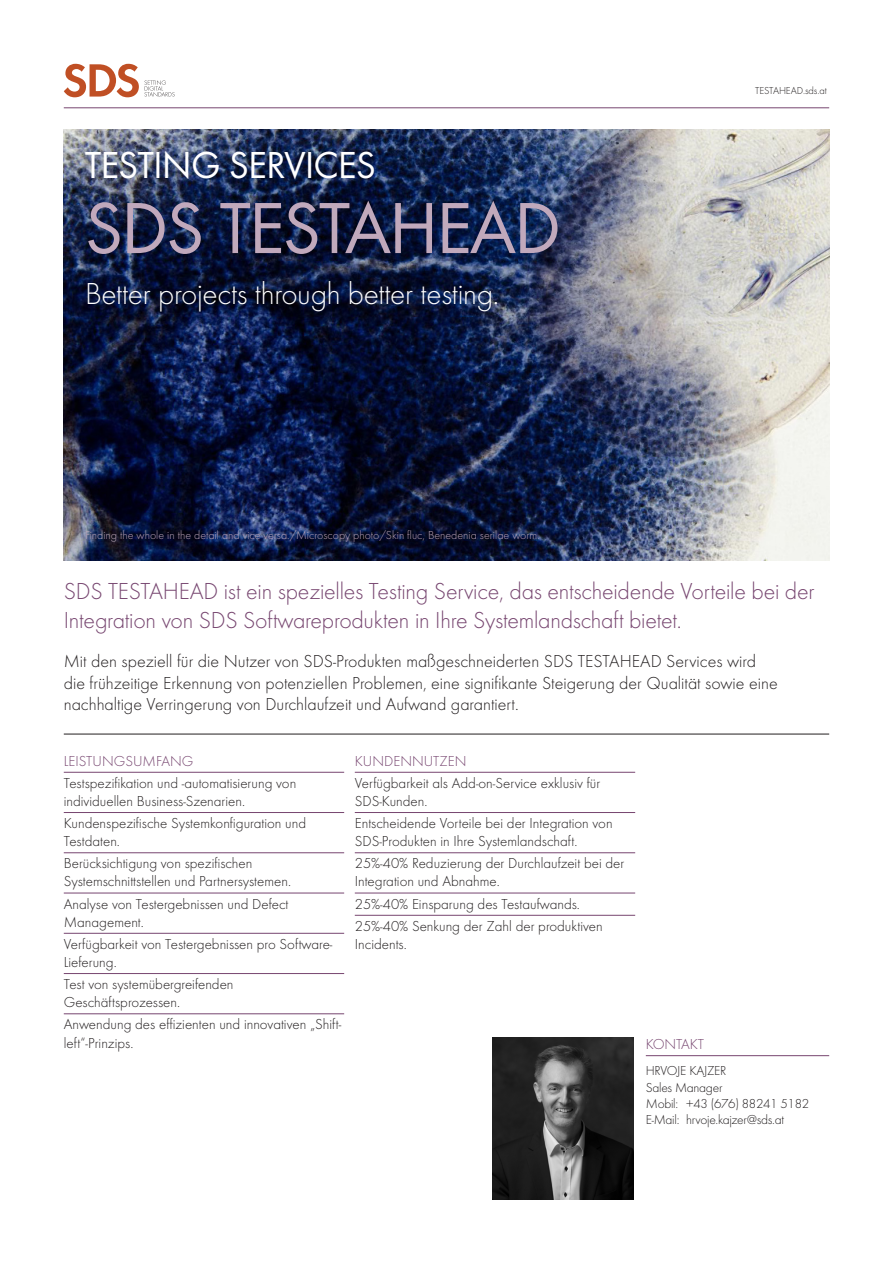
<style>
.page{position:relative;width:893px;height:1263px;background:#fff}
.page>*{position:absolute;margin:0;border:0;box-sizing:border-box;transform-origin:0 0}
.t1{font:75px "Futura Boo";letter-spacing:-.02em;color:#c1a9bc}
.t2{font:39px "Futura Boo";letter-spacing:-.01em;color:#fff}
.t3{font:300 31.5px "Futura";letter-spacing:-.01em;color:#fff}
.t4{font:300 24px/28.8px "Futura";letter-spacing:-.01em;color:#774670}
.t5{font:300 18px/21.6px "Futura";color:#231f20}
.t6{font:300 15px/18px "Futura";color:#231f20}
.t7{font:300 15px "Futura";color:#774670}
.t8{font:300 15px "Futura";letter-spacing:-.02em;color:#774670}
.t9{font:300 13.5px/16.2px "Futura";letter-spacing:-.02em;color:#231f20}
.t10{font:300 12px "Futura";color:#c1a9bc}
.t11{font:300 10.5px "Futura";letter-spacing:-.01em;color:#231f20}
</style>
<div class="page">
<img style="left:64px;top:129px;width:765px;height:431px">
<hr style="left:64px;top:772px;width:280px;height:1px;background:#774670">
<hr style="left:64px;top:812px;width:280px;height:1px;background:#774670">
<hr style="left:64px;top:852px;width:280px;height:1px;background:#774670">
<hr style="left:64px;top:893px;width:280px;height:1px;background:#774670">
<hr style="left:64px;top:933px;width:280px;height:1px;background:#774670">
<hr style="left:64px;top:973px;width:280px;height:1px;background:#774670">
<hr style="left:64px;top:1013px;width:280px;height:1px;background:#774670">
<hr style="left:355px;top:772px;width:280px;height:1px;background:#774670">
<hr style="left:355px;top:812px;width:280px;height:1px;background:#774670">
<hr style="left:355px;top:852px;width:280px;height:1px;background:#774670">
<hr style="left:355px;top:893px;width:280px;height:1px;background:#774670">
<hr style="left:355px;top:915px;width:280px;height:1px;background:#774670">
<img style="left:493px;top:1038px;width:140px;height:161px">
<hr style="left:646px;top:1055px;width:183px;height:1px;background:#774670">
<hr style="left:64px;top:108px;width:765px;height:1px;background:#774670">
<hr style="left:64px;top:734px;width:765px;height:1px;background:#231f20">
<svg style="left:64px;top:64px;width:111px;height:33px"></svg>
<p class="t2" style="left:85px;top:142px;width:292px">TESTING SERVICES</p>
<p class="t1" style="left:85px;top:183px;width:477px">SDS TESTAHEAD</p>
<p class="t3" style="left:85px;top:275px;width:416px">Better projects through better testing.</p>
<p class="t10" style="left:85px;top:528px;width:456px">Finding the whole in the detail and vice versa./Microscopy photo/Skin fluc, Benedenia serilae worm.</p>
<p class="t11" style="left:755px;top:85px;width:73px">TESTAHEAD.sds.at</p>
<p class="t4" style="left:64px;top:576px;width:752px">SDS TESTAHEAD ist ein spezielles Testing Service, das entscheidende Vorteile bei der<br>Integration von SDS Softwareprodukten in Ihre Systemlandschaft bietet.</p>
<p class="t5" style="left:64px;top:651px;width:715px">Mit den speziell für die Nutzer von SDS-Produkten maßgeschneiderten SDS TESTAHEAD Services wird die frühzeitige Erkennung von potenziellen Problemen, eine signifikante Steigerung der Qualität sowie eine nachhaltige Verringerung von Durchlaufzeit und Aufwand garantiert.</p>
<p class="t7" style="left:64px;top:752px;width:131px">LEISTUNGSUMFANG</p>
<p class="t6" style="left:64px;top:774px;width:234px">Testspezifikation und -automatisierung von individuellen Business-Szenarien.</p>
<p class="t6" style="left:64px;top:814px;width:244px">Kundenspezifische Systemkonfiguration und<br>Testdaten.</p>
<p class="t6" style="left:64px;top:855px;width:229px">Berücksichtigung von spezifischen<br>Systemschnittstellen und Partnersystemen.</p>
<p class="t6" style="left:64px;top:895px;width:226px">Analyse von Testergebnissen und Defect<br>Management.</p>
<p class="t6" style="left:64px;top:935px;width:270px">Verfügbarkeit von Testergebnissen pro Software-<br>Lieferung.</p>
<p class="t6" style="left:64px;top:975px;width:171px">Test von systemübergreifenden<br>Geschäftsprozessen.</p>
<p class="t6" style="left:64px;top:1016px;width:279px">Anwendung des effizienten und innovativen „Shift&shy;left“-Prinzips.</p>
<p class="t7" style="left:355px;top:752px;width:113px">KUNDENNUTZEN</p>
<p class="t6" style="left:355px;top:774px;width:247px">Verfügbarkeit als Add-on-Service exklusiv für<br>SDS-Kunden.</p>
<p class="t6" style="left:355px;top:814px;width:259px">Entscheidende Vorteile bei der Integration von<br>SDS-Produkten in Ihre Systemlandschaft.</p>
<p class="t6" style="left:355px;top:855px;width:271px">25%-40% Reduzierung der Durchlaufzeit bei der<br>Integration und Abnahme.</p>
<p class="t6" style="left:355px;top:895px;width:227px">25%-40% Einsparung des Testaufwands.</p>
<p class="t6" style="left:355px;top:917px;width:249px">25%-40% Senkung der Zahl der produktiven<br>Incidents.</p>
<p class="t8" style="left:646px;top:1036px;width:60px">KONTAKT</p>
<p class="t9" style="left:646px;top:1063px;width:165px">HRVOJE KAJZER<br>Sales Manager<br>Mobil: +43 (676) 88241 5182<br>E-Mail: hrvoje.kajzer@sds.at</p>
</div>
